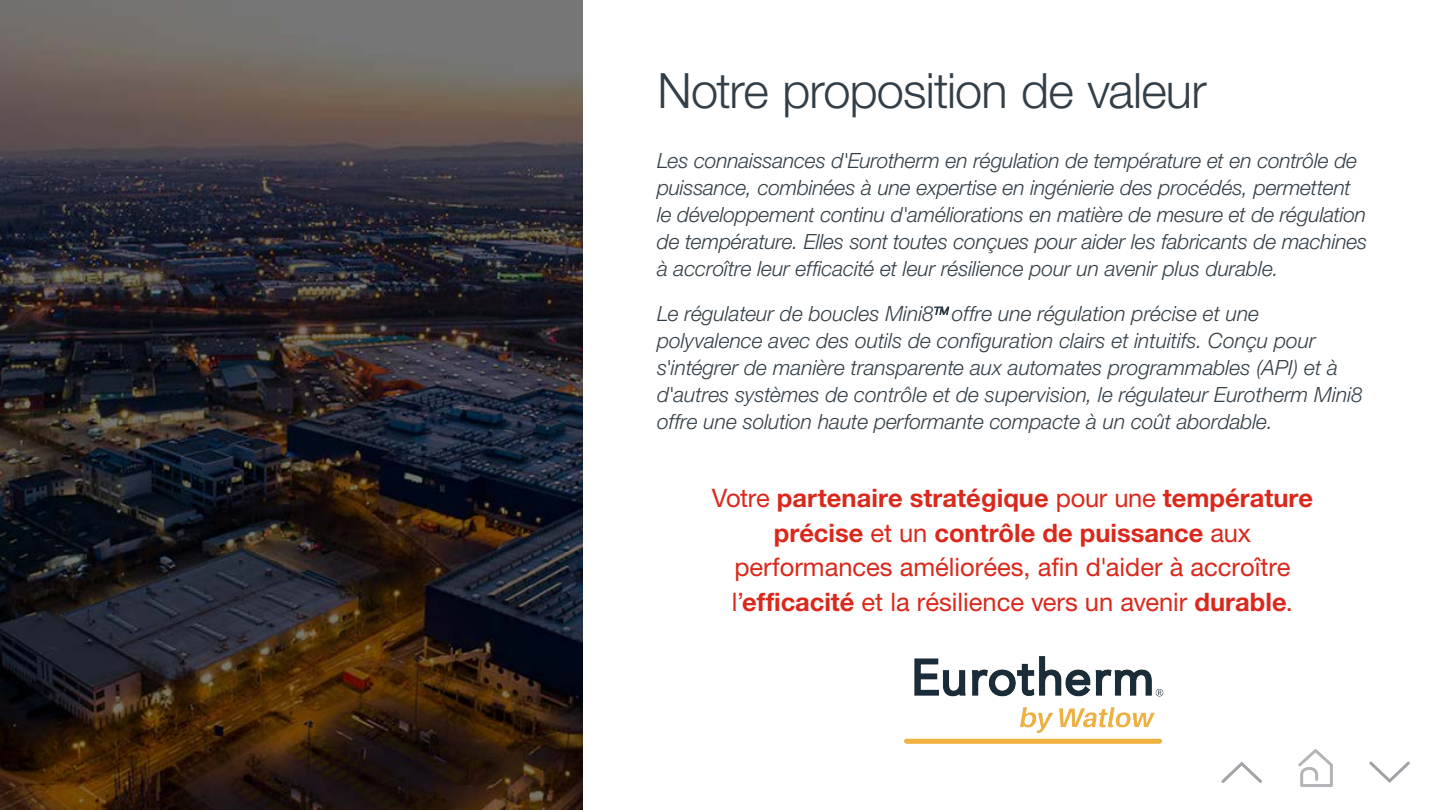
<style>
.page{position:relative;width:1440px;height:810px;background:#fff}
.page>*{position:absolute;margin:0;border:0;box-sizing:border-box;transform-origin:0 0}
.t1{font:300 48.75px "Helvetica Neue LT Std";letter-spacing:-.015em;color:#333f48}
.t2{font:25.5px/34.5px "Helvetica Neue LT Std";color:#da291c;text-align:center}
.t3{font:italic 300 21px/27px "Helvetica Neue LT Std";letter-spacing:-.005em;color:#333f48}
.s1{font-weight:700}
</style>
<div class="page">
<img style="left:0;top:0;width:583px;height:810px">
<svg style="left:1221px;top:761px;width:41px;height:22px"></svg>
<svg style="left:1369px;top:761px;width:41px;height:22px"></svg>
<svg style="left:1298px;top:749px;width:35px;height:38px"></svg>
<img style="left:904px;top:657px;width:259px;height:86px">
<h1 class="t1" style="left:657px;top:61px;width:551px">Notre proposition de valeur</h1>
<p class="t3" style="left:657px;top:147px;width:712px">Les connaissances d'Eurotherm en régulation de température et en contrôle de puissance, combinées à une expertise en ingénierie des procédés, permettent le développement continu d'améliorations en matière de mesure et de régulation de température. Elles sont toutes conçues pour aider les fabricants de machines à accroître leur efficacité et leur résilience pour un avenir plus durable.</p>
<p class="t3" style="left:657px;top:300px;width:707px">Le régulateur de boucles Mini8<sup>TM</sup> offre une régulation précise et une polyvalence avec des outils de configuration clairs et intuitifs. Conçu pour s'intégrer de manière transparente aux automates programmables (API) et à d'autres systèmes de contrôle et de supervision, le régulateur Eurotherm Mini8 offre une solution haute performante compacte à un coût abordable.</p>
<p class="t2" style="left:712px;top:481px;width:603px">Votre <span class="s1">partenaire stratégique</span> pour une <span class="s1">température précise</span> et un <span class="s1">contrôle de puissance</span> aux performances améliorées, afin d'aider à accroître l’<span class="s1">efficacité</span> et la résilience vers un avenir <span class="s1">durable</span>.</p>
</div>
